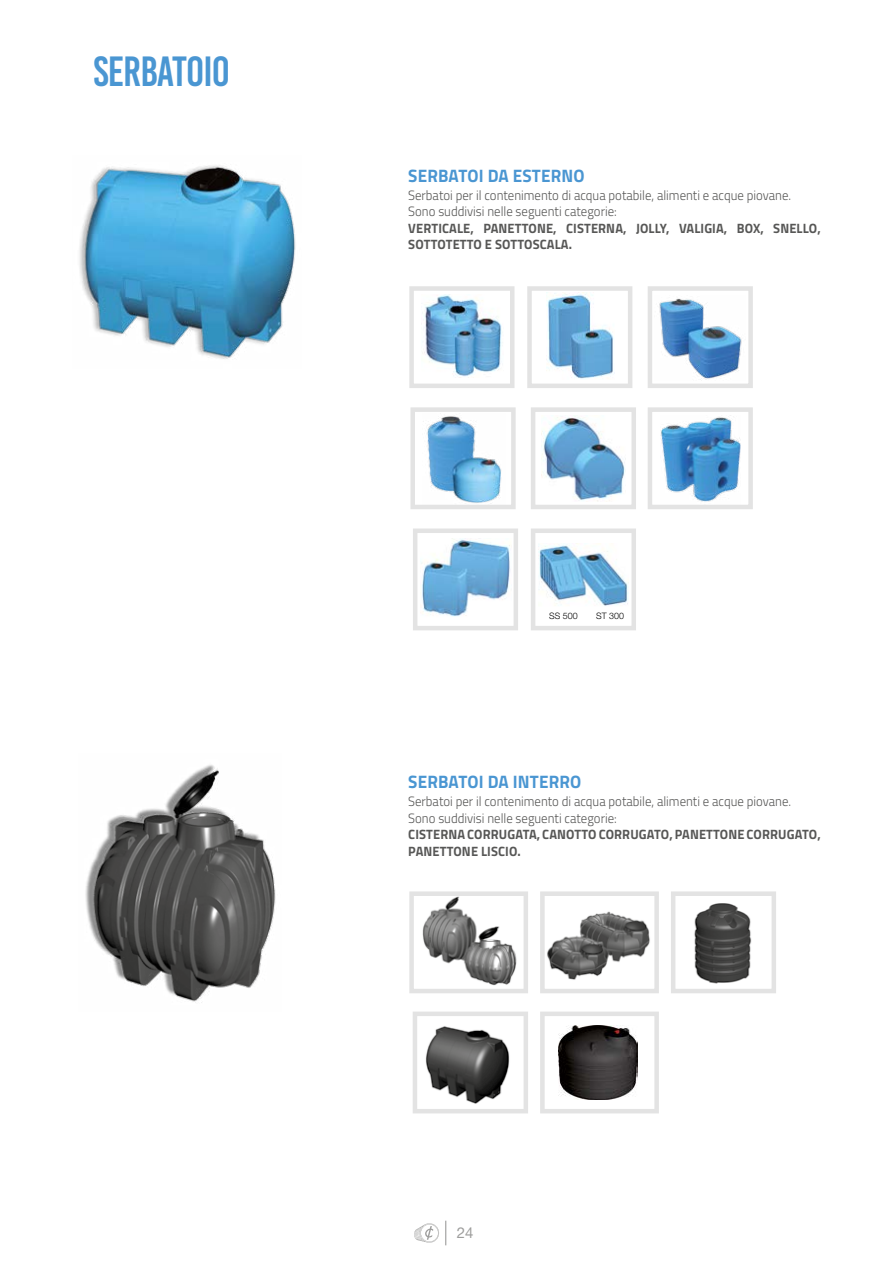
<style>
.page{position:relative;width:893px;height:1263px;background:#fff}
.page>*{position:absolute;margin:0;border:0;box-sizing:border-box;transform-origin:0 0}
.t1{font:42px "Bebas Kai";letter-spacing:-.02em;color:#4a96d2}
.t2{font:700 18px "Titillium";letter-spacing:.01em;color:#4a96d2;scale:.95 1}
.t3{font:15px "Helvetica Neue LT Std";color:#9d9d9c}
.t4{font:300 13.5px/16.5px "Titillium";color:#575756;scale:.95 1}
.t5{font:700 13.5px/16.5px "Titillium";letter-spacing:.01em;color:#575756;scale:.95 1}
.t6{font:300 8.85px "Helvetica Neue LT Std";color:#000}
</style>
<div class="page">
<svg style="left:445px;top:1221px;width:1px;height:24px"></svg>
<svg style="left:414px;top:1223px;width:25px;height:20px"></svg>
<img style="left:85px;top:765px;width:191px;height:238px">
<img style="left:422px;top:896px;width:95px;height:90px">
<div style="left:409px;top:891px;width:119px;height:102px;border:4px solid #e3e3e3"></div>
<img style="left:547px;top:911px;width:103px;height:69px">
<div style="left:540px;top:891px;width:119px;height:102px;border:4px solid #e3e3e3"></div>
<img style="left:694px;top:903px;width:58px;height:81px">
<div style="left:671px;top:891px;width:105px;height:102px;border:4px solid #e3e3e3"></div>
<img style="left:559px;top:1026px;width:78px;height:73px">
<div style="left:540px;top:1011px;width:119px;height:102px;border:4px solid #e3e3e3"></div>
<img style="left:425px;top:1026px;width:85px;height:78px">
<div style="left:413px;top:1011px;width:115px;height:102px;border:4px solid #e3e3e3"></div>
<img style="left:79px;top:165px;width:217px;height:194px">
<img style="left:659px;top:298px;width:83px;height:82px">
<div style="left:648px;top:286px;width:105px;height:102px;border:4px solid #e3e3e3"></div>
<img style="left:541px;top:416px;width:84px;height:86px">
<div style="left:531px;top:407px;width:105px;height:102px;border:4px solid #e3e3e3"></div>
<img style="left:421px;top:538px;width:89px;height:79px">
<div style="left:413px;top:528px;width:105px;height:102px;border:4px solid #e3e3e3"></div>
<img style="left:421px;top:294px;width:82px;height:84px">
<div style="left:409px;top:286px;width:105px;height:102px;border:4px solid #e3e3e3"></div>
<img style="left:426px;top:416px;width:75px;height:88px">
<div style="left:410px;top:407px;width:106px;height:102px;border:4px solid #e3e3e3"></div>
<img style="left:660px;top:415px;width:80px;height:87px">
<div style="left:648px;top:407px;width:105px;height:102px;border:4px solid #e3e3e3"></div>
<img style="left:539px;top:543px;width:90px;height:63px">
<div style="left:531px;top:528px;width:105px;height:102px;border:4px solid #e3e3e3"></div>
<img style="left:547px;top:293px;width:67px;height:86px">
<div style="left:527px;top:286px;width:105px;height:102px;border:4px solid #e3e3e3"></div>
<h1 class="t1" style="left:94px;top:49px;width:138px">SERBATOIO</h1>
<h2 class="t2" style="left:408px;top:162px;width:187px">SERBATOI DA ESTERNO</h2>
<p class="t4" style="left:408px;top:186px;width:405px">Serbatoi per il contenimento di acqua potabile, alimenti e acque piovane.<br>Sono suddivisi nelle seguenti categorie:</p>
<p class="t5" style="left:408px;top:219px;width:436px">VERTICALE, PANETTONE, CISTERNA, JOLLY, VALIGIA, BOX, SNELLO,<br>SOTTOTETTO E SOTTOSCALA.</p>
<p class="t6" style="left:549px;top:610px;width:30px">SS 500</p>
<p class="t6" style="left:596px;top:610px;width:29px">ST 300</p>
<h2 class="t2" style="left:408px;top:768px;width:184px">SERBATOI DA INTERRO</h2>
<p class="t4" style="left:408px;top:792px;width:405px">Serbatoi per il contenimento di acqua potabile, alimenti e acque piovane.<br>Sono suddivisi nelle seguenti categorie:</p>
<p class="t5" style="left:408px;top:825px;width:436px">CISTERNA CORRUGATA, CANOTTO CORRUGATO, PANETTONE CORRUGATO,<br>PANETTONE LISCIO.</p>
<p class="t3" style="left:457px;top:1224px;width:18px">24</p>
</div>
